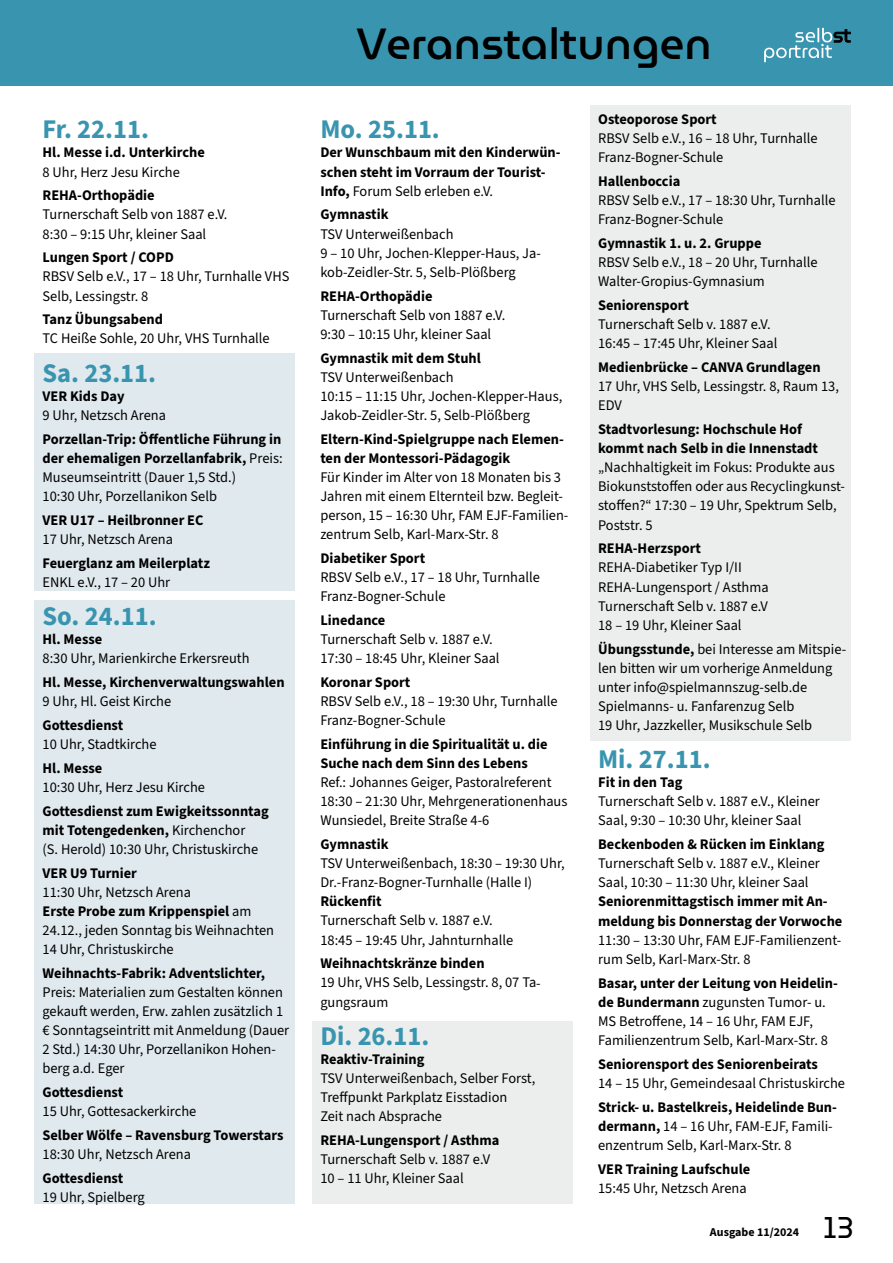
<style>
.page{position:relative;width:893px;height:1263px;background:#fff}
.page>*{position:absolute;margin:0;border:0;box-sizing:border-box;transform-origin:0 0}
.t1{font:100 43.5px "Museo Moderno";color:#000}
.t2{font:100 30px "Museo Moderno";color:#000}
.t3{font:700 27px "Source Sans 3";color:#3995af}
.t4{font:14.7px/19px "Source Sans 3";color:#000}
.t5{font:700 14.7px/19px "Source Sans 3";color:#000}
.t6{font:700 12px "Source Sans 3";color:#000}
.s1{font-weight:400}
.s2{font-weight:700}
</style>
<div class="page">
<div style="left:312px;top:1020px;width:261px;height:183px;background:#eceded"></div>
<div style="left:590px;top:105px;width:261px;height:636px;background:#eceded"></div>
<div style="left:34px;top:353px;width:261px;height:238px;background:#e0e9ee"></div>
<div style="left:34px;top:600px;width:261px;height:603px;background:#e0e9ee"></div>
<div style="left:0;top:0;width:893px;height:85px;background:#3995af"></div>
<svg style="left:764px;top:28px;width:86px;height:34px"></svg>
<h3 class="t3" style="left:43px;top:112px;width:108px">Fr. 22.11.</h3>
<p class="t5" style="left:43px;top:143px;width:164px">Hl. Messe i.d. Unterkirche</p>
<p class="t4" style="left:43px;top:162px;width:139px">8 Uhr, Herz Jesu Kirche</p>
<p class="t5" style="left:43px;top:186px;width:114px">REHA-Orthopädie</p>
<p class="t4" style="left:43px;top:205px;width:186px">Turnerschaft Selb von 1887 e.V.<br>8:30 – 9:15 Uhr, kleiner Saal</p>
<p class="t5" style="left:43px;top:248px;width:133px">Lungen Sport / COPD</p>
<p class="t4" style="left:43px;top:267px;width:248px">RBSV Selb e.V., 17 – 18 Uhr, Turnhalle VHS<br>Selb, Lessingstr. 8</p>
<p class="t5" style="left:43px;top:310px;width:122px">Tanz Übungsabend</p>
<p class="t4" style="left:43px;top:329px;width:229px">TC Heiße Sohle, 20 Uhr, VHS Turnhalle</p>
<h3 class="t3" style="left:43px;top:355px;width:115px">Sa. 23.11.</h3>
<p class="t5" style="left:43px;top:386px;width:84px">VER Kids Day</p>
<p class="t4" style="left:43px;top:405px;width:125px">9 Uhr, Netzsch Arena</p>
<p class="t5" style="left:43px;top:429px;width:242px">Porzellan-Trip: Öffentliche Führung in der ehemaligen Porzellanfabrik, <span class="s1">Preis:<br>Museumseintritt (Dauer 1,5 Std.)<br>10:30 Uhr, Porzellanikon Selb</span></p>
<p class="t5" style="left:43px;top:510px;width:163px">VER U17 – Heilbronner EC</p>
<p class="t4" style="left:43px;top:529px;width:132px">17 Uhr, Netzsch Arena</p>
<p class="t5" style="left:43px;top:553px;width:169px">Feuerglanz am Meilerplatz</p>
<p class="t4" style="left:43px;top:572px;width:129px">ENKL e.V., 17 – 20 Uhr</p>
<h3 class="t3" style="left:43px;top:598px;width:116px">So. 24.11.</h3>
<p class="t5" style="left:43px;top:629px;width:61px">Hl. Messe</p>
<p class="t4" style="left:43px;top:649px;width:209px">8:30 Uhr, Marienkirche Erkersreuth</p>
<p class="t5" style="left:43px;top:672px;width:244px">Hl. Messe, Kirchenverwaltungswahlen</p>
<p class="t4" style="left:43px;top:692px;width:130px">9 Uhr, Hl. Geist Kirche</p>
<p class="t5" style="left:43px;top:715px;width:82px">Gottesdienst</p>
<p class="t4" style="left:43px;top:734px;width:116px">10 Uhr, Stadtkirche</p>
<p class="t5" style="left:43px;top:758px;width:61px">Hl. Messe</p>
<p class="t4" style="left:43px;top:777px;width:164px">10:30 Uhr, Herz Jesu Kirche</p>
<p class="t5" style="left:43px;top:801px;width:228px">Gottesdienst zum Ewigkeitssonntag mit Totengedenken, <span class="s1">Kirchenchor<br>(S. Herold) 10:30 Uhr, Christuskirche</span></p>
<p class="t5" style="left:43px;top:863px;width:96px">VER U9 Turnier</p>
<p class="t4" style="left:43px;top:882px;width:233px">11:30 Uhr, Netzsch Arena<br><span class="s2">Erste Probe zum Krippenspiel</span> am<br>24.12., jeden Sonntag bis Weihnachten<br>14 Uhr, Christuskirche</p>
<p class="t5" style="left:43px;top:963px;width:224px">Weihnachts-Fabrik: Adventslichter,</p>
<p class="t4" style="left:43px;top:983px;width:248px">Preis: Materialien zum Gestalten können gekauft werden, Erw. zahlen zusätzlich 1 € Sonntagseintritt mit Anmeldung (Dauer 2 Std.) 14:30 Uhr, Porzellanikon Hohen&shy;berg a.d. Eger</p>
<p class="t5" style="left:43px;top:1083px;width:82px">Gottesdienst</p>
<p class="t4" style="left:43px;top:1102px;width:155px">15 Uhr, Gottesackerkirche</p>
<p class="t5" style="left:43px;top:1126px;width:242px">Selber Wölfe – Ravensburg Towerstars</p>
<p class="t4" style="left:43px;top:1145px;width:150px">18:30 Uhr, Netzsch Arena</p>
<p class="t5" style="left:43px;top:1168px;width:82px">Gottesdienst</p>
<p class="t4" style="left:43px;top:1188px;width:104px">19 Uhr, Spielberg</p>
<h1 class="t1" style="left:357px;top:10px;width:356px">Veranstaltungen</h1>
<h3 class="t3" style="left:320px;top:112px;width:121px">Mo. 25.11.</h3>
<p class="t5" style="left:320px;top:143px;width:242px">Der Wunschbaum mit den Kinderwün&shy;schen steht im Vorraum der Tourist-<br>Info, <span class="s1">Forum Selb erleben e.V.</span></p>
<p class="t5" style="left:320px;top:205px;width:70px">Gymnastik</p>
<p class="t4" style="left:320px;top:224px;width:222px">TSV Unterweißenbach<br>9 – 10 Uhr, Jochen-Klepper-Haus, Ja&shy;kob-Zeidler-Str. 5, Selb-Plößberg</p>
<p class="t5" style="left:320px;top:286px;width:114px">REHA-Orthopädie</p>
<p class="t4" style="left:320px;top:305px;width:186px">Turnerschaft Selb von 1887 e.V.<br>9:30 – 10:15 Uhr, kleiner Saal</p>
<p class="t5" style="left:320px;top:348px;width:162px">Gymnastik mit dem Stuhl</p>
<p class="t4" style="left:320px;top:367px;width:243px">TSV Unterweißenbach<br>10:15 – 11:15 Uhr, Jochen-Klepper-Haus,<br>Jakob-Zeidler-Str. 5, Selb-Plößberg</p>
<p class="t5" style="left:320px;top:429px;width:245px">Eltern-Kind-Spielgruppe nach Elemen&shy;ten der Montessori-Pädagogik</p>
<p class="t4" style="left:320px;top:467px;width:250px">Für Kinder im Alter von 18 Monaten bis 3<br>Jahren mit einem Elternteil bzw. Begleit&shy;person, 15 – 16:30 Uhr, FAM EJF-Familien&shy;zentrum Selb, Karl-Marx-Str. 8</p>
<p class="t5" style="left:320px;top:548px;width:106px">Diabetiker Sport</p>
<p class="t4" style="left:320px;top:568px;width:221px">RBSV Selb e.V., 17 – 18 Uhr, Turnhalle<br>Franz-Bogner-Schule</p>
<p class="t5" style="left:320px;top:610px;width:67px">Linedance</p>
<p class="t4" style="left:320px;top:630px;width:181px">Turnerschaft Selb v. 1887 e.V.<br>17:30 – 18:45 Uhr, Kleiner Saal</p>
<p class="t5" style="left:320px;top:672px;width:92px">Koronar Sport</p>
<p class="t4" style="left:320px;top:692px;width:239px">RBSV Selb e.V., 18 – 19:30 Uhr, Turnhalle<br>Franz-Bogner-Schule</p>
<p class="t5" style="left:320px;top:734px;width:229px">Einführung in die Spiritualität u. die<br>Suche nach dem Sinn des Lebens</p>
<p class="t4" style="left:320px;top:773px;width:249px">Ref.: Johannes Geiger, Pastoralreferent<br>18:30 – 21:30 Uhr, Mehrgenerationenhaus<br>Wunsiedel, Breite Straße 4-6</p>
<p class="t5" style="left:320px;top:835px;width:70px">Gymnastik</p>
<p class="t4" style="left:320px;top:854px;width:246px">TSV Unterweißenbach, 18:30 – 19:30 Uhr,<br>Dr.-Franz-Bogner-Turnhalle (Halle I)</p>
<p class="t5" style="left:320px;top:892px;width:63px">Rückenfit</p>
<p class="t4" style="left:320px;top:911px;width:194px">Turnerschaft Selb v. 1887 e.V.<br>18:45 – 19:45 Uhr, Jahnturnhalle</p>
<p class="t5" style="left:320px;top:954px;width:166px">Weihnachtskränze binden</p>
<p class="t4" style="left:320px;top:973px;width:222px">19 Uhr, VHS Selb, Lessingstr. 8, 07 Ta&shy;gungsraum</p>
<h3 class="t3" style="left:320px;top:1018px;width:111px">Di. 26.11.</h3>
<p class="t5" style="left:320px;top:1049px;width:106px">Reaktiv-Training</p>
<p class="t4" style="left:320px;top:1068px;width:217px">TSV Unterweißenbach, Selber Forst,<br>Treffpunkt Parkplatz Eisstadion<br>Zeit nach Absprache</p>
<p class="t5" style="left:320px;top:1130px;width:181px">REHA-Lungensport / Asthma</p>
<p class="t4" style="left:320px;top:1149px;width:171px">Turnerschaft Selb v. 1887 e.V<br>10 – 11 Uhr, Kleiner Saal</p>
<p class="t5" style="left:598px;top:110px;width:120px">Osteoporose Sport</p>
<p class="t4" style="left:598px;top:129px;width:221px">RBSV Selb e.V., 16 – 18 Uhr, Turnhalle<br>Franz-Bogner-Schule</p>
<p class="t5" style="left:598px;top:172px;width:84px">Hallenboccia</p>
<p class="t4" style="left:598px;top:191px;width:239px">RBSV Selb e.V., 17 – 18:30 Uhr, Turnhalle<br>Franz-Bogner-Schule</p>
<p class="t5" style="left:598px;top:234px;width:165px">Gymnastik 1. u. 2. Gruppe</p>
<p class="t4" style="left:598px;top:253px;width:221px">RBSV Selb e.V., 18 – 20 Uhr, Turnhalle<br>Walter-Gropius-Gymnasium</p>
<p class="t5" style="left:598px;top:296px;width:92px">Seniorensport</p>
<p class="t4" style="left:598px;top:315px;width:181px">Turnerschaft Selb v. 1887 e.V.<br>16:45 – 17:45 Uhr, Kleiner Saal</p>
<p class="t5" style="left:598px;top:358px;width:224px">Medienbrücke – CANVA Grundlagen</p>
<p class="t4" style="left:598px;top:377px;width:242px">17 Uhr, VHS Selb, Lessingstr. 8, Raum 13,<br>EDV</p>
<p class="t5" style="left:598px;top:420px;width:221px">Stadtvorlesung: Hochschule Hof kommt nach Selb in die Innenstadt</p>
<p class="t4" style="left:598px;top:458px;width:248px">„Nachhaltigkeit im Fokus: Produkte aus Biokunststoffen oder aus Recyclingkunst&shy;stoffen?“ 17:30 – 19 Uhr, Spektrum Selb, Poststr. 5</p>
<p class="t5" style="left:598px;top:539px;width:104px">REHA-Herzsport</p>
<p class="t4" style="left:598px;top:558px;width:172px">REHA-Diabetiker Typ I/II<br>REHA-Lungensport / Asthma<br>Turnerschaft Selb v. 1887 e.V<br>18 – 19 Uhr, Kleiner Saal</p>
<p class="t4" style="left:598px;top:639px;width:250px"><span class="s2">Übungsstunde,</span> bei Interesse am Mitspie&shy;len bitten wir um vorherige Anmeldung unter info@spielmannszug-selb.de Spielmanns- u. Fanfarenzug Selb<br>19 Uhr, Jazzkeller, Musikschule Selb</p>
<h3 class="t3" style="left:598px;top:741px;width:114px">Mi. 27.11.</h3>
<p class="t5" style="left:598px;top:773px;width:86px">Fit in den Tag</p>
<p class="t4" style="left:598px;top:792px;width:223px">Turnerschaft Selb v. 1887 e.V., Kleiner<br>Saal, 9:30 – 10:30 Uhr, kleiner Saal</p>
<p class="t5" style="left:598px;top:835px;width:228px">Beckenboden &amp; Rücken im Einklang</p>
<p class="t4" style="left:598px;top:854px;width:223px">Turnerschaft Selb v. 1887 e.V., Kleiner<br>Saal, 10:30 – 11:30 Uhr, kleiner Saal</p>
<p class="t5" style="left:598px;top:892px;width:246px">Seniorenmittagstisch immer mit An&shy;meldung bis Donnerstag der Vorwoche</p>
<p class="t4" style="left:598px;top:930px;width:245px">11:30 – 13:30 Uhr, FAM EJF-Familienzent&shy;rum Selb, Karl-Marx-Str. 8</p>
<p class="t4" style="left:598px;top:973px;width:241px"><span class="s2">Basar, unter der Leitung von Heidelin&shy;de Bundermann</span> zugunsten Tumor- u.<br>MS Betroffene, 14 – 16 Uhr, FAM EJF, Familienzentrum Selb, Karl-Marx-Str. 8</p>
<p class="t5" style="left:598px;top:1054px;width:221px">Seniorensport des Seniorenbeirats</p>
<p class="t4" style="left:598px;top:1073px;width:248px">14 – 15 Uhr, Gemeindesaal Christuskirche</p>
<p class="t4" style="left:598px;top:1097px;width:240px"><span class="s2">Strick- u. Bastelkreis, Heidelinde Bun&shy;dermann,</span> 14 – 16 Uhr, FAM-EJF, Famili&shy;enzentrum Selb, Karl-Marx-Str. 8</p>
<p class="t5" style="left:598px;top:1159px;width:154px">VER Training Laufschule</p>
<p class="t4" style="left:598px;top:1178px;width:150px">15:45 Uhr, Netzsch Arena</p>
<p class="t6" style="left:710px;top:1224px;width:91px">Ausgabe 11/2024</p>
<h2 class="t2" style="left:823px;top:1204px;width:32px">13</h2>
</div>
